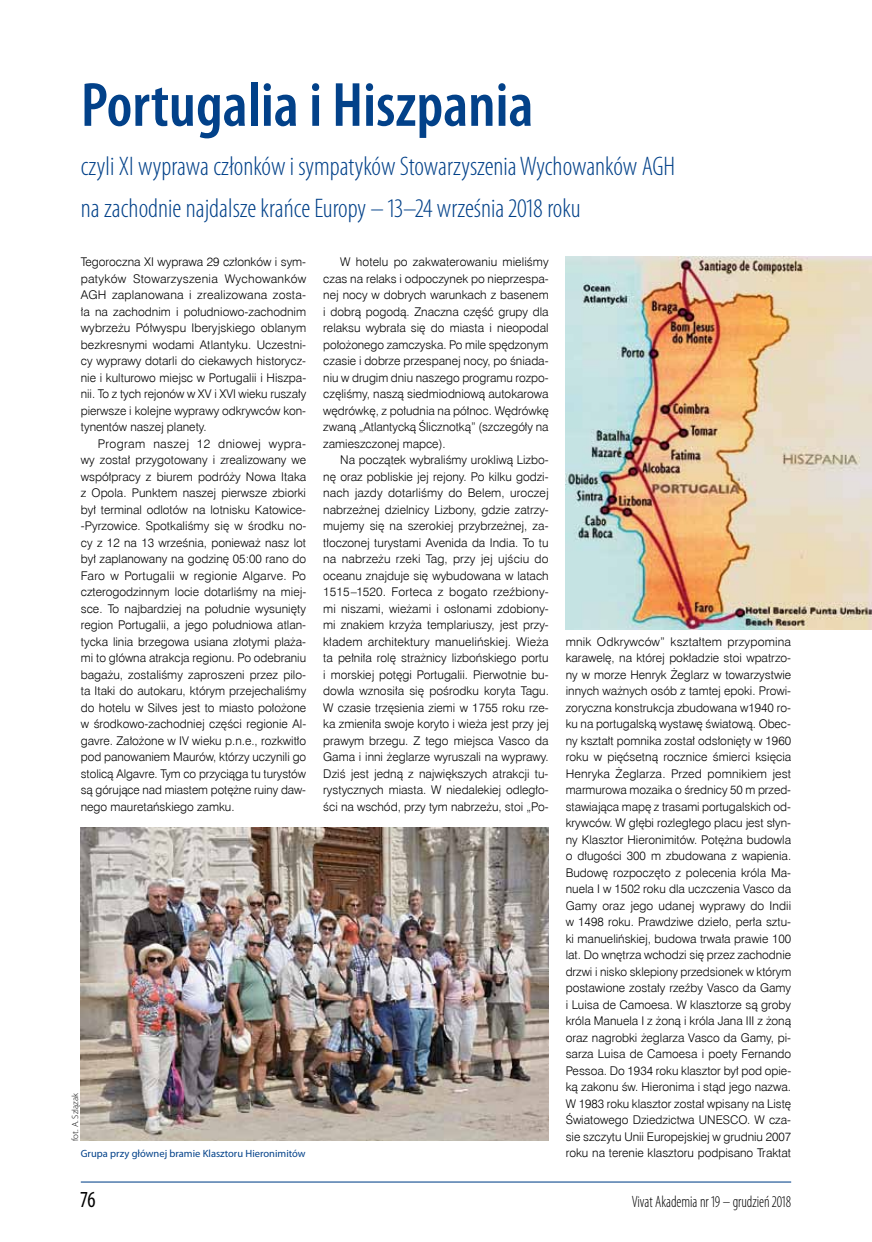
<style>
.page{position:relative;width:872px;height:1242px;background:#fff}
.page>*{position:absolute;margin:0;border:0;box-sizing:border-box;transform-origin:0 0}
.t1{font:600 condensed 63px "Myriad Pro";color:#024189}
.t2{font:300 condensed 27px/41.2px "Myriad Pro";color:#024189}
.t3{font:condensed 23.1px "Myriad Pro";color:#000;scale:.91 1}
.t4{font:300 condensed 16.5px "Myriad Pro";color:#000;scale:.91 1}
.t5{font:12px/16.5px "Swis 721 Lt EU";color:#000;text-align:justify}
.t6{font:12px "Swis 721 Lt EU";letter-spacing:.025em;color:#000}
.t7{font:10.5px "Myriad Pro";color:#024189}
.t8{font:300 9px "Myriad Pro";color:#000}
</style>
<div class="page">
<hr style="left:81px;top:1181px;width:710px;height:1px;background:#024189">
<img style="left:81px;top:827px;width:468px;height:314px">
<img style="left:566px;top:256px;width:306px;height:373px">
<h1 class="t1" style="left:81px;top:70px;width:454px">Portugalia i Hiszpania</h1>
<h2 class="t2" style="left:81px;top:146px;width:596px">czyli XI wyprawa członków i sympatyków Stowarzyszenia Wychowanków AGH na zachodnie najdalsze krańce Europy – 13–24 września 2018 roku</h2>
<p class="t5" style="left:81px;top:254px;width:227px">Tegoroczna XI wyprawa 29 członków i sym&shy;patyków Stowarzyszenia Wychowanków AGH zaplanowana i zrealizowana zosta&shy;ła na zachodnim i południowo-zachodnim wybrzeżu Półwyspu Iberyjskiego oblanym bezkresnymi wodami Atlantyku. Uczestni&shy;cy wyprawy dotarli do ciekawych historycz&shy;nie i kulturowo miejsc w Portugalii i Hiszpa&shy;nii. To z tych rejonów w XV i XVI wieku ruszały pierwsze i kolejne wyprawy odkrywców kon&shy;tynentów naszej planety.</p>
<p class="t6" style="left:98px;top:436px;width:210px">Program naszej 12 dniowej wypra-</p>
<p class="t5" style="left:81px;top:452px;width:227px">wy został przygotowany i zrealizowany we</p>
<p class="t5" style="left:81px;top:468px;width:227px">współpracy z biurem podróży Nowa Itaka</p>
<p class="t5" style="left:81px;top:485px;width:227px">z Opola. Punktem naszej pierwsze zbiorki</p>
<p class="t5" style="left:81px;top:501px;width:226px">był terminal odlotów na lotnisku Katowice-</p>
<p class="t5" style="left:85px;top:518px;width:223px">Pyrzowice. Spotkaliśmy się w środku no-</p>
<p class="t5" style="left:81px;top:534px;width:227px">cy z 12 na 13 września, ponieważ nasz lot</p>
<p class="t5" style="left:81px;top:551px;width:227px">był zaplanowany na godzinę 05:00 rano do</p>
<p class="t5" style="left:81px;top:567px;width:227px">Faro w Portugalii w regionie Algarve. Po</p>
<p class="t5" style="left:81px;top:584px;width:227px">czterogodzinnym locie dotarliśmy na miej-</p>
<p class="t5" style="left:81px;top:600px;width:227px">sce. To najbardziej na południe wysunięty</p>
<p class="t5" style="left:81px;top:617px;width:227px">region Portugalii, a jego południowa atlan-</p>
<p class="t5" style="left:81px;top:633px;width:227px">tycka linia brzegowa usiana złotymi plaża-</p>
<p class="t5" style="left:81px;top:650px;width:227px">mi to główna atrakcja regionu. Po odebraniu</p>
<p class="t5" style="left:81px;top:666px;width:227px">bagażu, zostaliśmy zaproszeni przez pilo-</p>
<p class="t5" style="left:81px;top:683px;width:227px">ta Itaki do autokaru, którym przejechaliśmy</p>
<p class="t5" style="left:81px;top:699px;width:227px">do hotelu w Silves jest to miasto położone</p>
<p class="t5" style="left:81px;top:716px;width:227px">w środkowo-‑zachodniej części regionie Al-</p>
<p class="t5" style="left:81px;top:732px;width:227px">gavre. Założone w IV wieku p.n.e., rozkwitło</p>
<p class="t5" style="left:81px;top:749px;width:227px">pod panowaniem Maurów, którzy uczynili go</p>
<p class="t5" style="left:81px;top:765px;width:227px">stolicą Algavre. Tym co przyciąga tu turystów</p>
<p class="t5" style="left:81px;top:782px;width:227px">są górujące nad miastem potężne ruiny daw-</p>
<p class="t5" style="left:81px;top:798px;width:155px">nego mauretańskiego zamku.</p>
<p class="t5" style="left:323px;top:254px;width:227px;text-indent:17px">W hotelu po zakwaterowaniu mieliśmy czas na relaks i odpoczynek po nieprzespa&shy;nej nocy w dobrych warunkach z basenem i dobrą pogodą. Znaczna część grupy dla relaksu wybrała się do miasta i nieopodal położonego zamczyska. Po mile spędzonym czasie i dobrze przespanej nocy, po śniada&shy;niu w drugim dniu naszego programu rozpo&shy;częliśmy, naszą siedmiodniową autokarowa wędrówkę, z południa na północ. Wędrówkę zwaną „Atlantycką Ślicznotką” (szczegóły na zamieszczonej mapce).</p>
<p class="t5" style="left:323px;top:452px;width:227px;text-indent:17px">Na początek wybraliśmy urokliwą Lizbo&shy;nę oraz pobliskie jej rejony. Po kilku godzi&shy;nach jazdy dotarliśmy do Belem, uroczej nabrzeżnej dzielnicy Lizbony, gdzie zatrzy&shy;mujemy się na szerokiej przybrzeżnej, za&shy;tłoczonej turystami Avenida da India. To tu na nabrzeżu rzeki Tag, przy jej ujściu do oceanu znajduje się wybudowana w latach 1515–1520. Forteca z bogato rzeźbiony&shy;mi niszami, wieżami i osłonami zdobiony&shy;mi znakiem krzyża templariuszy, jest przy&shy;kładem architektury manuelińskiej. Wieża ta pełniła rolę strażnicy lizbońskiego portu i morskiej potęgi Portugalii. Pierwotnie bu&shy;dowla wznosiła się pośrodku koryta Tagu.<br>W czasie trzęsienia ziemi w 1755 roku rze&shy;ka zmieniła swoje koryto i wieża jest przy jej prawym brzegu. Z tego miejsca Vasco da Gama i inni żeglarze wyruszali na wyprawy.<br>Dziś jest jedną z największych atrakcji tu&shy;rystycznych miasta. W niedalekiej odległo&shy;ści na wschód, przy tym nabrzeżu, stoi „Po-</p>
<p class="t8" style="left:70px;top:1141px;width:49px;rotate:-90deg">fot. A. Szlązak</p>
<p class="t7" style="left:81px;top:1147px;width:226px">Grupa przy głównej bramie Klasztoru Hieronimitów</p>
<p class="t5" style="left:566px;top:633px;width:227px">mnik Odkrywców” kształtem przypomina karawelę, na której pokładzie stoi wpatrzo&shy;ny w morze Henryk Żeglarz w towarzystwie innych ważnych osób z tamtej epoki. Prowi&shy;zoryczna konstrukcja zbudowana w1940 ro&shy;ku na portugalską wystawę światową. Obec&shy;ny kształt pomnika został odsłonięty w 1960 roku w pięćsetną rocznice śmierci księcia Henryka Żeglarza. Przed pomnikiem jest marmurowa mozaika o średnicy 50 m przed&shy;stawiająca mapę z trasami portugalskich od&shy;krywców. W głębi rozległego placu jest słyn&shy;ny Klasztor Hieronimitów. Potężna budowla o długości 300 m zbudowana z wapienia.<br>Budowę rozpoczęto z polecenia króla Ma&shy;nuela I w 1502 roku dla uczczenia Vasco da Gamy oraz jego udanej wyprawy do Indii w 1498 roku. Prawdziwe dzieło, perła sztu&shy;ki manuelińskiej, budowa trwała prawie 100 lat. Do wnętrza wchodzi się przez zachodnie drzwi i nisko sklepiony przedsionek w którym postawione zostały rzeźby Vasco da Gamy i Luisa de Camoesa. W klasztorze są groby króla Manuela I z żoną i króla Jana III z żoną oraz nagrobki żeglarza Vasco da Gamy, pi&shy;sarza Luisa de Camoesa i poety Fernando Pessoa. Do 1934 roku klasztor był pod opie&shy;ką zakonu św. Hieronima i stąd jego nazwa.<br>W 1983 roku klasztor został wpisany na Listę Światowego Dziedzictwa UNESCO. W cza&shy;sie szczytu Unii Europejskiej w grudniu 2007 roku na terenie klasztoru podpisano Traktat</p>
<h3 class="t3" style="left:81px;top:1185px;width:18px">76</h3>
<h3 class="t4" style="left:632px;top:1192px;width:176px">Vivat Akademia nr 19 – grudzień 2018</h3>
</div>
